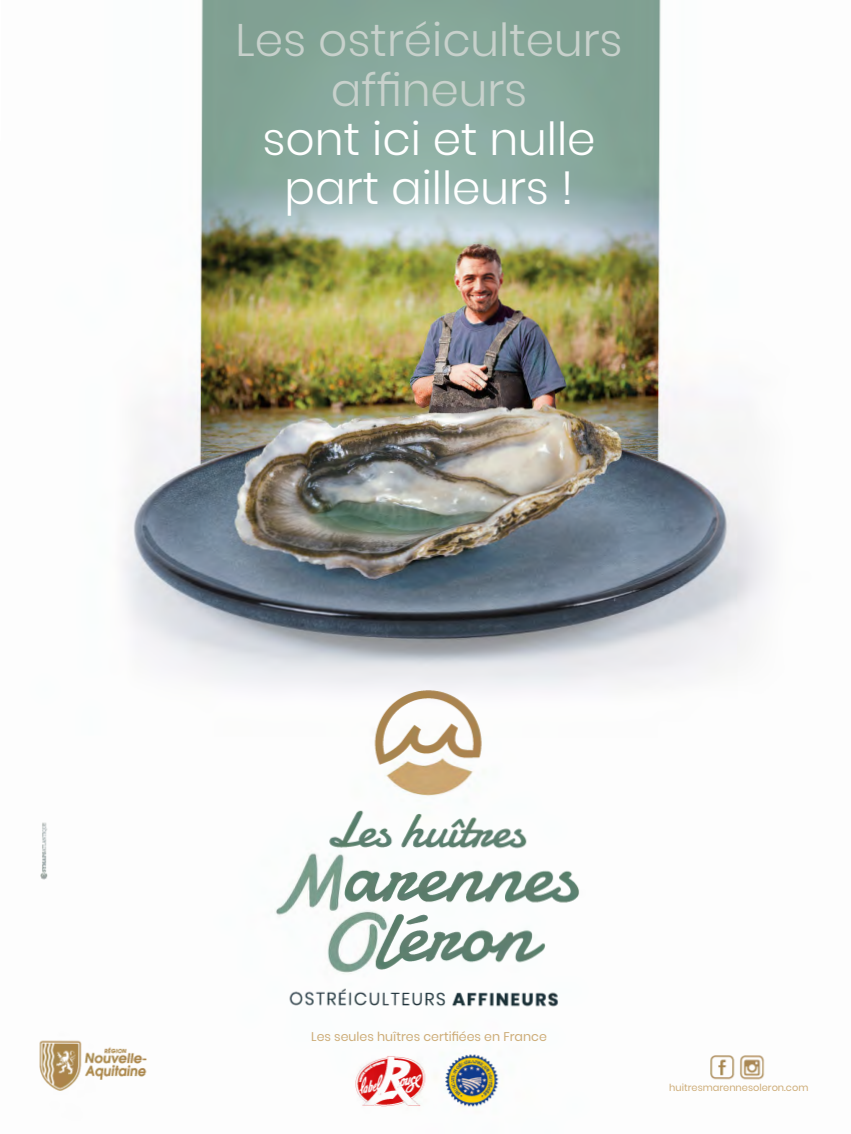
<style>
.page{position:relative;width:851px;height:1134px;background:#fff}
.page>*{position:absolute;margin:0;border:0;box-sizing:border-box;transform-origin:0 0}
.t1{font:300 45.5px/49px "Poppins";color:#fff;text-align:center}
.t2{font:300 45.5px/49px "Poppins";color:#c8d1cc;text-align:center}
.t3{font:12.6px "Poppins";color:#cdac77}
.t4{font:9.8px "Poppins";color:#cdac77}
</style>
<div class="page">
<img style="left:39px;top:0;width:733px;height:1107px">
<h1 class="t2" style="left:235px;top:16px;width:389px">Les ostréiculteurs affineurs</h1>
<h1 class="t1" style="left:262px;top:114px;width:334px">sont ici et nulle part ailleurs !</h1>
<p class="t3" style="left:311px;top:1029px;width:237px">Les seules huîtres certifiées en France</p>
<p class="t4" style="left:669px;top:1082px;width:141px">huitresmarennesoleron.com</p>
</div>
